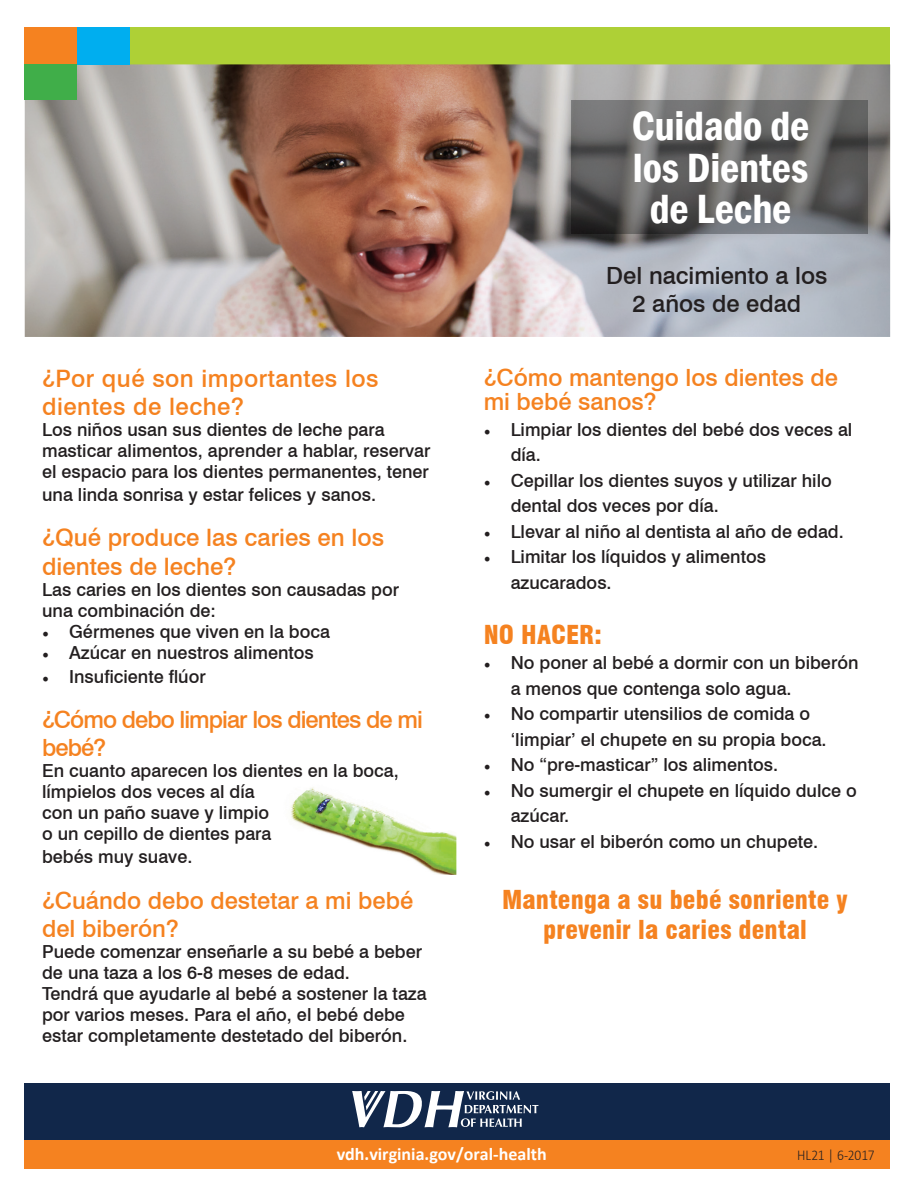
<style>
.page{position:relative;width:918px;height:1188px;background:#fff}
.page>*{position:absolute;margin:0;border:0;box-sizing:border-box;transform-origin:0 0}
.t1{font:600 condensed 42px/41.4px "Franklin Gothic";letter-spacing:-.005em;color:#fff;text-align:center}
.t2{font:900 condensed 25.5px/30.6px "Swiss 721 BT";letter-spacing:.005em;color:#f58220;text-align:center}
.t3{font:500 24px/28.8px "Swiss 721 BT";color:#f58220}
.t4{font:500 24px/28.8px "Swiss 721 BT";letter-spacing:.02em;color:#f58220}
.t5{font:500 23.7px/28.5px "Swiss 721 BT";color:#f58220}
.t6{font:500 23.7px/28.5px "Swiss 721 BT";letter-spacing:-.04em;color:#f58220}
.t7{font:500 23.7px/28.5px "Swiss 721 BT";color:#231f20;text-align:center}
.t8{font:500 18px/21.5px "Swiss 721 BT";color:#231f20}
.t9{font:700 18px "Calibri";color:#fff}
.t10{font:300 15px "Calibri";letter-spacing:-.01em;color:#231f20;scale:.9 1}
.s1{font-family:"Minion Pro";font-weight:400}
</style>
<div class="page">
<div style="left:25px;top:1083px;width:865px;height:57px;background:#11274a"></div>
<div style="left:77px;top:27px;width:813px;height:37px;background:#aed036"></div>
<div style="left:25px;top:1140px;width:865px;height:29px;background:#f58220"></div>
<img style="left:25px;top:64px;width:865px;height:273px">
<div style="left:25px;top:27px;width:52px;height:37px;background:#f58220"></div>
<div style="left:25px;top:64px;width:52px;height:36px;background:#40ae49"></div>
<svg style="left:352px;top:1092px;width:186px;height:35px"></svg>
<div style="left:77px;top:27px;width:53px;height:37px;background:#00aeef"></div>
<img style="left:571px;top:100px;width:297px;height:134px">
<img style="left:291px;top:787px;width:165px;height:88px">
<h1 class="t1" style="left:632px;top:105px;width:179px">Cuidado de los Dientes de Leche</h1>
<h3 class="t4" style="left:42px;top:363px;width:338px">¿Por qué son importantes los dientes de leche?</h3>
<p class="t8" style="left:42px;top:419px;width:390px">Los niños usan sus dientes de leche para masticar alimentos, aprender a hablar, reservar el espacio para los dientes permanentes, tener una linda sonrisa y estar felices y sanos.</p>
<h3 class="t3" style="left:42px;top:523px;width:343px">¿Qué produce las caries en los dientes de leche?</h3>
<p class="t8" style="left:42px;top:579px;width:359px;line-height:21px">Las caries en los dientes son causadas por una combinación de:</p>
<p class="t8" style="left:42px;top:621px;width:289px"><span class="s1">•</span> Gérmenes que viven en la boca</p>
<p class="t8" style="left:42px;top:642px;width:273px"><span class="s1">•</span> Azúcar en nuestros alimentos</p>
<p class="t8" style="left:42px;top:666px;width:165px"><span class="s1">•</span> Insuficiente flúor</p>
<h3 class="t6" style="left:42px;top:705px;width:382px">¿Cómo debo limpiar los dientes de mi bebé?</h3>
<p class="t8" style="left:42px;top:760px;width:358px">En cuanto aparecen los dientes en la boca, límpielos dos veces al día<br>con un paño suave y limpio<br>o un cepillo de dientes para<br>bebés muy suave.</p>
<h3 class="t5" style="left:42px;top:886px;width:373px">¿Cuándo debo destetar a mi bebé del biberón?</h3>
<p class="t8" style="left:42px;top:941px;width:386px;line-height:21px">Puede comenzar enseñarle a su bebé a beber de una taza a los 6-8 meses de edad.<br>Tendrá que ayudarle al bebé a sostener la taza por varios meses. Para el año, el bebé debe estar completamente destetado del biberón.</p>
<h3 class="t7" style="left:606px;top:261px;width:223px">Del nacimiento a los<br>2 años de edad</h3>
<h3 class="t5" style="left:484px;top:366px;width:356px;line-height:24px">¿Cómo mantengo los dientes de mi bebé sanos?</h3>
<p class="t8" style="left:511px;top:417px;width:343px;line-height:25.5px;text-indent:-27px"><span class="s1">•</span> Limpiar los dientes del bebé dos veces al día.</p>
<p class="t8" style="left:511px;top:468px;width:323px;line-height:25.5px;text-indent:-27px"><span class="s1">•</span> Cepillar los dientes suyos y utilizar hilo dental dos veces por día.</p>
<p class="t8" style="left:484px;top:521px;width:362px"><span class="s1">•</span> Llevar al niño al dentista al año de edad.</p>
<p class="t8" style="left:511px;top:544px;width:257px;line-height:25.5px;text-indent:-27px"><span class="s1">•</span> Limitar los líquidos y alimentos azucarados.</p>
<h2 class="t2" style="left:484px;top:619px;width:120px">NO HACER:</h2>
<p class="t8" style="left:511px;top:650px;width:349px;line-height:25.5px;text-indent:-27px"><span class="s1">•</span> No poner al bebé a dormir con un biberón a menos que contenga solo agua.</p>
<p class="t8" style="left:511px;top:701px;width:317px;line-height:25.5px;text-indent:-27px"><span class="s1">•</span> No compartir utensilios de comida o ‘limpiar’ el chupete en su propia boca.</p>
<p class="t8" style="left:484px;top:754px;width:296px"><span class="s1">•</span> No “pre-masticar” los alimentos.</p>
<p class="t8" style="left:511px;top:777px;width:348px;line-height:25.5px;text-indent:-27px"><span class="s1">•</span> No sumergir el chupete en líquido dulce o azúcar.</p>
<p class="t8" style="left:484px;top:830px;width:336px"><span class="s1">•</span> No usar el biberón como un chupete.</p>
<h2 class="t2" style="left:502px;top:884px;width:347px">Mantenga a su bebé sonriente y prevenir la caries dental</h2>
<p class="t9" style="left:337px;top:1141px;width:212px">vdh.virginia.gov/oral-health</p>
<p class="t10" style="left:797px;top:1145px;width:88px">HL21 | 6-2017</p>
</div>
